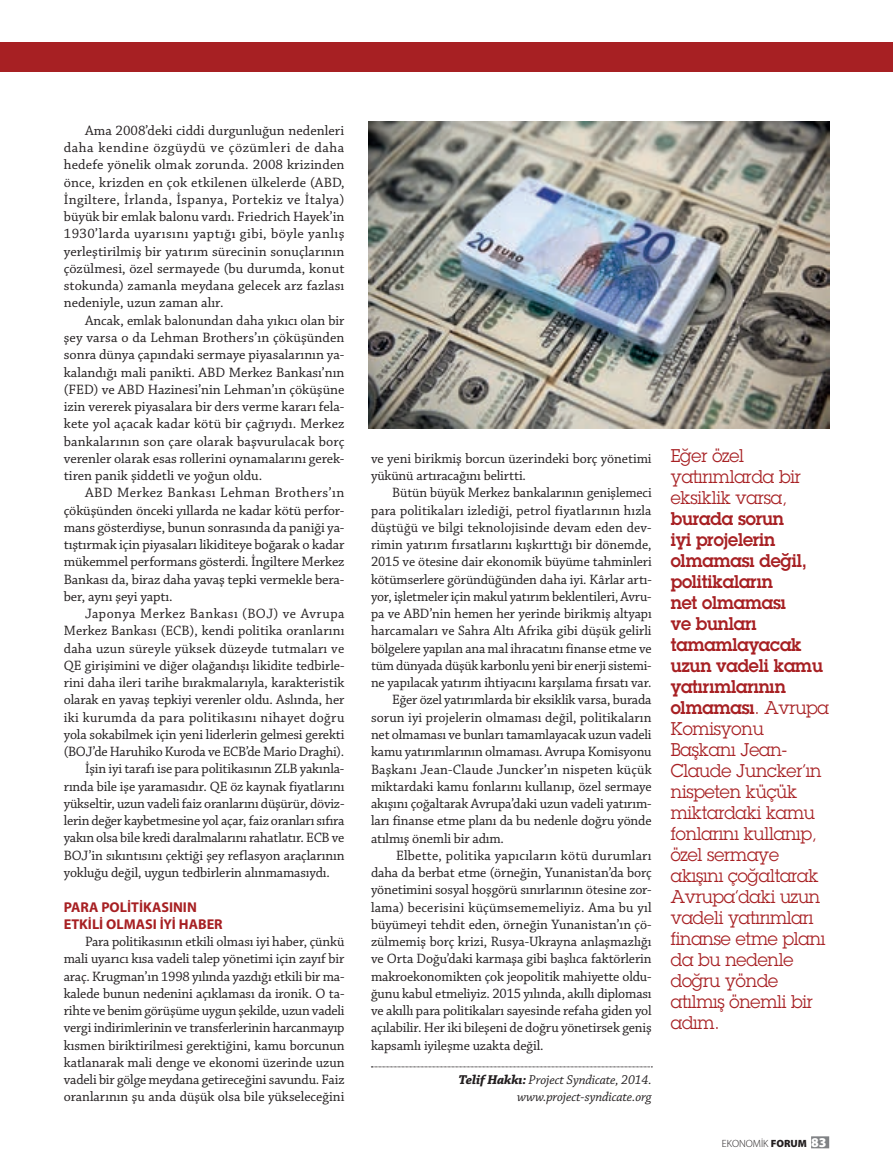
<style>
.page{position:relative;width:893px;height:1170px;background:#fff}
.page>*{position:absolute;margin:0;border:0;box-sizing:border-box;transform-origin:0 0}
.t1{font:18px/21px "Lubalin Graph Turk";letter-spacing:-.01em;color:#a72023;scale:.96 1}
.t2{font:18px/21px "Lubalin Graph Turk B";letter-spacing:-.01em;color:#a72023;scale:.96 1}
.t3{font:14.25px/17.2px "Chaparral Pro";letter-spacing:-.01em;color:#231f20;text-align:justify}
.t4{font:14.25px "Chaparral Pro";letter-spacing:.01em;color:#231f20}
.t5{font:14.25px "Chaparral Pro";letter-spacing:.015em;color:#231f20}
.t6{font:14.25px "Chaparral Pro";letter-spacing:.02em;color:#231f20}
.t7{font:700 14.25px/17.2px "Myriad Pro";color:#a72023}
.t8{font:14.25px "Chaparral Pro";letter-spacing:.035em;color:#231f20}
.t9{font:italic 13.5px/17.2px "Chaparral Pro";letter-spacing:-.01em;color:#231f20;text-align:right}
.t10{font:300 10.5px "Myriad Pro";color:#231f20}
.s1{font-weight:700}
.s2{font-family:"Lubalin Graph Turk"}
.s3{font-weight:900}
.s4{font-weight:900;font-size:13.5px;color:#fff}
.s5{font-weight:900;font-size:9px;color:#808285}
</style>
<div class="page">
<div style="left:0;top:43px;width:893px;height:29px;background:#a72023"></div>
<svg style="left:371px;top:1066px;width:281px;height:1px"></svg>
<div style="left:811px;top:1136px;width:18px;height:12px;background:#808285"></div>
<img style="left:369px;top:121px;width:460px;height:307px">
<p class="t3" style="left:64px;top:123px;width:282px;text-indent:21px">Ama 2008’deki ciddi durgunluğun nedenleri daha kendine özgüydü ve çözümleri de daha hedefe yönelik olmak zorunda. 2008 krizinden önce, krizden en çok etkilenen ülkelerde (ABD, İngiltere, İrlanda, İspanya, Portekiz ve İtalya) büyük bir emlak balonu vardı. Friedrich Hayek’in 1930’larda uyarısını yaptığı gibi, böyle yanlış yerleştirilmiş bir yatırım sürecinin sonuçlarının çözülmesi, özel sermayede (bu durumda, konut stokunda) zamanla meydana gelecek arz fazlası nedeniyle, uzun zaman alır.</p>
<p class="t3" style="left:64px;top:313px;width:282px;text-indent:21px">Ancak, emlak balonundan daha yıkıcı olan bir şey varsa o da Lehman Brothers’ın çöküşünden sonra dünya çapındaki sermaye piyasalarının ya&shy;kalandığı mali panikti. ABD Merkez Bankası’nın (FED) ve ABD Hazinesi’nin Lehman’ın çöküşüne izin vererek piyasalara bir ders verme kararı fela&shy;kete yol açacak kadar kötü bir çağrıydı. Merkez bankalarının son çare olarak başvurulacak borç verenler olarak esas rollerini oynamalarını gerek&shy;tiren panik şiddetli ve yoğun oldu.</p>
<p class="t3" style="left:64px;top:485px;width:282px;text-indent:21px">ABD Merkez Bankası Lehman Brothers’ın çöküşünden önceki yıllarda ne kadar kötü perfor&shy;mans gösterdiyse, bunun sonrasında da paniği ya&shy;tıştırmak için piyasaları likiditeye boğarak o kadar mükemmel performans gösterdi. İngiltere Merkez Bankası da, biraz daha yavaş tepki vermekle bera&shy;ber, aynı şeyi yaptı.</p>
<p class="t8" style="left:85px;top:608px;width:261px">Japonya Merkez Bankası (BOJ) ve Avrupa</p>
<p class="t4" style="left:64px;top:625px;width:282px">Merkez Bankası (ECB), kendi politika oranlarını</p>
<p class="t5" style="left:64px;top:642px;width:282px">daha uzun süreyle yüksek düzeyde tutmaları ve</p>
<p class="t3" style="left:64px;top:658px;width:282px">QE girişimini ve diğer olağandışı likidite tedbirle-</p>
<p class="t3" style="left:64px;top:675px;width:282px">rini daha ileri tarihe bırakmalarıyla, karakteristik</p>
<p class="t3" style="left:64px;top:692px;width:282px">olarak en yavaş tepkiyi verenler oldu. Aslında, her</p>
<p class="t6" style="left:64px;top:711px;width:282px">iki kurumda da para politikasını nihayet doğru</p>
<p class="t3" style="left:64px;top:726px;width:282px">yola sokabilmek için yeni liderlerin gelmesi gerekti</p>
<p class="t3" style="left:64px;top:744px;width:282px">(BOJ’de Haruhiko Kuroda ve ECB’de Mario Draghi).</p>
<p class="t3" style="left:85px;top:761px;width:261px">İşin iyi tarafı ise para politikasının ZLB yakınla-</p>
<p class="t3" style="left:64px;top:778px;width:282px">rında bile işe yaramasıdır. QE öz kaynak fiyatlarını</p>
<p class="t3" style="left:64px;top:795px;width:282px">yükseltir, uzun vadeli faiz oranlarını düşürür, döviz-</p>
<p class="t3" style="left:64px;top:813px;width:282px">lerin değer kaybetmesine yol açar, faiz oranları sıfıra</p>
<p class="t3" style="left:64px;top:830px;width:282px">yakın olsa bile kredi daralmalarını rahatlatır. ECB ve</p>
<p class="t3" style="left:64px;top:847px;width:282px">BOJ’in sıkıntısını çektiği şey reflasyon araçlarının</p>
<p class="t3" style="left:64px;top:864px;width:268px">yokluğu değil, uygun tedbirlerin alınmamasıydı.</p>
<p class="t7" style="left:64px;top:899px;width:160px">PARA POLİTİKASININ<br>ETKİLİ OLMASI İYİ HABER</p>
<p class="t3" style="left:64px;top:934px;width:282px;text-indent:21px">Para politikasının etkili olması iyi haber, çünkü mali uyarıcı kısa vadeli talep yönetimi için zayıf bir araç. Krugman’ın 1998 yılında yazdığı etkili bir ma&shy;kalede bunun nedenini açıklaması da ironik. O ta&shy;rihte ve benim görüşüme uygun şekilde, uzun vadeli vergi indirimlerinin ve transferlerinin harcanmayıp kısmen biriktirilmesi gerektiğini, kamu borcunun katlanarak mali denge ve ekonomi üzerinde uzun vadeli bir gölge meydana getireceğini savundu. Faiz oranlarının şu anda düşük olsa bile yükseleceğini</p>
<p class="t3" style="left:371px;top:451px;width:282px">ve yeni birikmiş borcun üzerindeki borç yönetimi yükünü artıracağını belirtti.</p>
<p class="t3" style="left:392px;top:485px;width:261px">Bütün büyük Merkez bankalarının genişlemeci</p>
<p class="t4" style="left:371px;top:504px;width:282px">para politikaları izlediği, petrol fiyatlarının hızla</p>
<p class="t4" style="left:371px;top:521px;width:282px">düştüğü ve bilgi teknolojisinde devam eden dev-</p>
<p class="t3" style="left:371px;top:537px;width:282px">rimin yatırım fırsatlarını kışkırttığı bir dönemde,</p>
<p class="t3" style="left:371px;top:554px;width:282px">2015 ve ötesine dair ekonomik büyüme tahminleri</p>
<p class="t3" style="left:371px;top:571px;width:282px">kötümserlere göründüğünden daha iyi. Kârlar artı-</p>
<p class="t3" style="left:371px;top:589px;width:282px">yor, işletmeler için makul yatırım beklentileri, Avru-</p>
<p class="t3" style="left:371px;top:606px;width:282px">pa ve ABD’nin hemen her yerinde birikmiş altyapı</p>
<p class="t3" style="left:371px;top:623px;width:282px">harcamaları ve Sahra Altı Afrika gibi düşük gelirli</p>
<p class="t3" style="left:371px;top:640px;width:282px">bölgelere yapılan ana mal ihracatını finanse etme ve</p>
<p class="t3" style="left:371px;top:657px;width:282px">tüm dünyada düşük karbonlu yeni bir enerji sistemi-</p>
<p class="t3" style="left:371px;top:675px;width:282px">ne yapılacak yatırım ihtiyacını karşılama fırsatı var.</p>
<p class="t3" style="left:392px;top:692px;width:261px">Eğer özel yatırımlarda bir eksiklik varsa, burada</p>
<p class="t3" style="left:371px;top:709px;width:282px">sorun iyi projelerin olmaması değil, politikaların</p>
<p class="t3" style="left:371px;top:727px;width:282px">net olmaması ve bunları tamamlayacak uzun vadeli</p>
<p class="t3" style="left:371px;top:744px;width:282px">kamu yatırımlarının olmaması. Avrupa Komisyonu</p>
<p class="t4" style="left:371px;top:763px;width:282px">Başkanı Jean-Claude Juncker’ın nispeten küçük</p>
<p class="t3" style="left:371px;top:778px;width:282px">miktardaki kamu fonlarını kullanıp, özel sermaye</p>
<p class="t3" style="left:371px;top:796px;width:282px">akışını çoğaltarak Avrupa’daki uzun vadeli yatırım-</p>
<p class="t3" style="left:371px;top:813px;width:282px">ları finanse etme planı da bu nedenle doğru yönde</p>
<p class="t3" style="left:371px;top:830px;width:134px">atılmış önemli bir adım.</p>
<p class="t5" style="left:396px;top:849px;width:257px">Elbette, politika yapıcıların kötü durumları</p>
<p class="t3" style="left:371px;top:864px;width:282px">daha da berbat etme (örneğin, Yunanistan’da borç</p>
<p class="t3" style="left:371px;top:882px;width:282px">yönetimini sosyal hoşgörü sınırlarının ötesine zor-</p>
<p class="t5" style="left:371px;top:901px;width:282px">lama) becerisini küçümsememeliyiz. Ama bu yıl</p>
<p class="t3" style="left:371px;top:916px;width:282px">büyümeyi tehdit eden, örneğin Yunanistan’ın çö-</p>
<p class="t3" style="left:371px;top:933px;width:282px">zülmemiş borç krizi, Rusya-Ukrayna anlaşmazlığı</p>
<p class="t3" style="left:371px;top:951px;width:282px">ve Orta Doğu’daki karmaşa gibi başlıca faktörlerin</p>
<p class="t3" style="left:371px;top:968px;width:282px">makroekonomikten çok jeopolitik mahiyette oldu-</p>
<p class="t3" style="left:371px;top:985px;width:282px">ğunu kabul etmeliyiz. 2015 yılında, akıllı diploması</p>
<p class="t3" style="left:371px;top:1002px;width:282px">ve akıllı para politikaları sayesinde refaha giden yol</p>
<p class="t3" style="left:371px;top:1020px;width:282px">açılabilir. Her iki bileşeni de doğru yönetirsek geniş</p>
<p class="t3" style="left:371px;top:1037px;width:174px">kapsamlı iyileşme uzakta değil.</p>
<p class="t9" style="left:459px;top:1072px;width:194px"><span class="s1">Telif Hakkı:</span> Project Syndicate, 2014. www.project-syndicate.org</p>
<p class="t1" style="left:671px;top:444px;width:137px">Eğer özel yatırımlarda bir eksiklik varsa,</p>
<p class="t2" style="left:671px;top:507px;width:166px">burada sorun<br>iyi projelerin olmaması değil, politikaların<br>net olmaması<br>ve bunları tamamlayacak uzun vadeli kamu yatırımlarının olmaması<span class="s2">. Avrupa</span></p>
<p class="t1" style="left:671px;top:717px;width:163px">Komisyonu<br>Başkanı Jean-<br>Claude Juncker’ın nispeten küçük miktardaki kamu fonlarını kullanıp, özel sermaye akışını çoğaltarak<br>Avrupa’daki uzun vadeli yatırımları finanse etme planı da bu nedenle doğru yönde atılmış önemli bir adım.</p>
<p class="t10" style="left:722px;top:1139px;width:109px">EKONOMİK <span class="s3">FORUM</span> <span class="s4">83</span><span class="s5">i</span></p>
</div>
